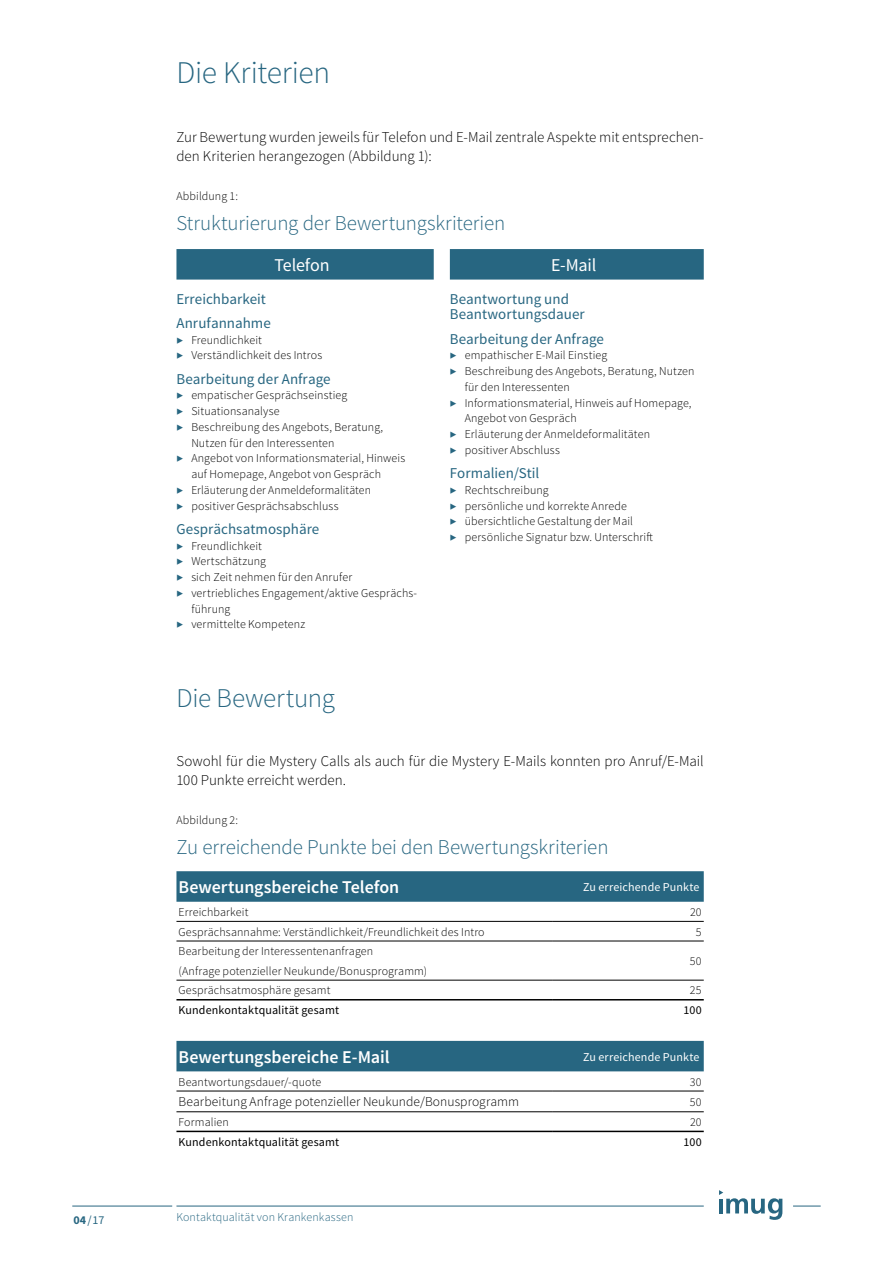
<style>
.page{position:relative;width:893px;height:1263px;background:#fff}
.page>*{position:absolute;margin:0;border:0;box-sizing:border-box;transform-origin:0 0}
.t1{font:300 31.5px "Source Sans Pro";letter-spacing:-.01em;color:#276681}
.t2{font:300 27px "Source Sans Pro";letter-spacing:-.01em;color:#276681}
.t3{font:300 21px "Source Sans Pro";letter-spacing:-.005em;color:#276681}
.t4{font:600 18px "Source Sans Pro";letter-spacing:-.005em;color:#fff}
.t5{font:18px "Source Sans Pro";letter-spacing:-.01em;color:#fff}
.t6{font:300 15px/19.5px "Source Sans Pro";color:#000}
.t7{font:15px/24.3px "Source Sans Pro";color:#276681}
.t8{font:300 13.5px "Source Sans Pro";letter-spacing:.005em;color:#000}
.t9{font:300 12px/15.8px "Source Sans Pro";letter-spacing:.01em;color:#000}
.t10{font:12px "Source Sans Pro";letter-spacing:.01em;color:#000}
.t11{font:12px "Source Sans Pro";letter-spacing:.01em;color:#fff}
.t12{font:300 12px "Source Sans Pro";letter-spacing:.01em;color:#276681}
.t13{font:12px "Source Sans Pro";color:#276681}
.s1{color:#276681}
.s2{font-weight:700}
</style>
<div class="page">
<svg style="left:719px;top:1190px;width:63px;height:30px"></svg>
<hr style="left:176px;top:1206px;width:528px;height:1px;background:#276681">
<hr style="left:72px;top:1206px;width:100px;height:1px;background:#276681">
<svg style="left:793px;top:1206px;width:28px;height:1px"></svg>
<svg style="left:176px;top:249px;width:528px;height:31px;background:#316d87"></svg>
<svg style="left:176px;top:871px;width:528px;height:31px;background:#2b6883"></svg>
<hr style="left:176px;top:921px;width:377px;height:1px;background:#000">
<hr style="left:553px;top:921px;width:151px;height:1px;background:#000">
<hr style="left:176px;top:941px;width:377px;height:1px;background:#000">
<hr style="left:553px;top:941px;width:151px;height:1px;background:#000">
<hr style="left:176px;top:980px;width:377px;height:1px;background:#000">
<hr style="left:553px;top:980px;width:151px;height:1px;background:#000">
<hr style="left:176px;top:999px;width:377px;height:1px;background:#000">
<hr style="left:553px;top:999px;width:151px;height:1px;background:#000">
<div style="left:176px;top:1041px;width:528px;height:30px;background:#276681"></div>
<hr style="left:176px;top:1091px;width:377px;height:1px;background:#000">
<hr style="left:553px;top:1091px;width:151px;height:1px;background:#000">
<hr style="left:176px;top:1111px;width:377px;height:1px;background:#000">
<hr style="left:553px;top:1111px;width:151px;height:1px;background:#000">
<hr style="left:176px;top:1131px;width:377px;height:1px;background:#000">
<hr style="left:553px;top:1131px;width:151px;height:1px;background:#000">
<h1 class="t1" style="left:176px;top:54px;width:155px">Die Kriterien</h1>
<p class="t6" style="left:176px;top:127px;width:529px">Zur Bewertung wurden jeweils für Telefon und E-Mail zentrale Aspekte mit entsprechen&shy;den Kriterien herangezogen (Abbildung 1):</p>
<p class="t9" style="left:176px;top:188px;width:63px">Abbildung 1:</p>
<h3 class="t3" style="left:176px;top:210px;width:330px">Strukturierung der Bewertungskriterien</h3>
<h3 class="t5" style="left:275px;top:254px;width:56px">Telefon</h3>
<h3 class="t5" style="left:551px;top:254px;width:47px">E-Mail</h3>
<p class="t7" style="left:176px;top:287px;width:96px">Erreichbarkeit<br>Anrufannahme</p>
<p class="t9" style="left:176px;top:332px;width:147px"><span class="s1">▶</span> Freundlichkeit<br><span class="s1">▶</span> Verständlichkeit des Intros</p>
<p class="t7" style="left:176px;top:367px;width:156px">Bearbeitung der Anfrage</p>
<p class="t9" style="left:176px;top:388px;width:172px"><span class="s1">▶</span> empatischer Gesprächseinstieg</p>
<p class="t9" style="left:176px;top:403px;width:105px"><span class="s1">▶</span> Situationsanalyse</p>
<p class="t9" style="left:176px;top:419px;width:208px"><span class="s1">▶</span> Beschreibung des Angebots, Beratung,</p>
<p class="t9" style="left:191px;top:435px;width:145px">Nutzen für den Interessenten</p>
<p class="t9" style="left:176px;top:450px;width:230px"><span class="s1">▶</span> Angebot von Informationsmaterial, Hinweis</p>
<p class="t9" style="left:191px;top:466px;width:191px">auf Homepage, Angebot von Gespräch</p>
<p class="t9" style="left:176px;top:482px;width:196px"><span class="s1">▶</span> Erläuterung der Anmeldeformalitäten</p>
<p class="t9" style="left:176px;top:498px;width:164px"><span class="s1">▶</span> positiver Gesprächsabschluss</p>
<p class="t7" style="left:176px;top:517px;width:144px">Gesprächsatmosphäre</p>
<p class="t9" style="left:176px;top:538px;width:87px"><span class="s1">▶</span> Freundlichkeit</p>
<p class="t9" style="left:176px;top:554px;width:91px"><span class="s1">▶</span> Wertschätzung</p>
<p class="t9" style="left:176px;top:569px;width:177px"><span class="s1">▶</span> sich Zeit nehmen für den Anrufer</p>
<p class="t9" style="left:176px;top:585px;width:242px"><span class="s1">▶</span> vertriebliches Engagement/aktive Gesprächs-</p>
<p class="t9" style="left:191px;top:601px;width:41px">führung</p>
<p class="t9" style="left:176px;top:616px;width:130px"><span class="s1">▶</span> vermittelte Kompetenz</p>
<h2 class="t2" style="left:176px;top:682px;width:160px">Die Bewertung</h2>
<p class="t7" style="left:450px;top:291px;width:136px;line-height:15.8px">Beantwortung und<br>Beantwortungsdauer</p>
<p class="t7" style="left:450px;top:327px;width:156px">Bearbeitung der Anfrage</p>
<p class="t9" style="left:450px;top:348px;width:159px"><span class="s1">▶</span> empathischer E-Mail Einstieg</p>
<p class="t9" style="left:450px;top:363px;width:246px"><span class="s1">▶</span> Beschreibung des Angebots, Beratung, Nutzen</p>
<p class="t9" style="left:465px;top:379px;width:107px">für den Interessenten</p>
<p class="t9" style="left:450px;top:395px;width:243px"><span class="s1">▶</span> Informationsmaterial, Hinweis auf Homepage,</p>
<p class="t9" style="left:465px;top:410px;width:114px">Angebot von Gespräch</p>
<p class="t9" style="left:450px;top:426px;width:202px"><span class="s1">▶</span> Erläuterung der Anmeldeformalitäten</p>
<p class="t9" style="left:450px;top:442px;width:111px"><span class="s1">▶</span> positiver Abschluss</p>
<p class="t7" style="left:450px;top:461px;width:91px">Formalien/Stil</p>
<p class="t9" style="left:450px;top:482px;width:205px"><span class="s1">▶</span> Rechtschreibung<br><span class="s1">▶</span> persönliche und korrekte Anrede<br><span class="s1">▶</span> übersichtliche Gestaltung der Mail<br><span class="s1">▶</span> persönliche Signatur bzw. Unterschrift</p>
<p class="t6" style="left:176px;top:751px;width:529px">Sowohl für die Mystery Calls als auch für die Mystery E-Mails konnten pro Anruf/E-Mail<br>100 Punkte erreicht werden.</p>
<p class="t9" style="left:176px;top:812px;width:63px">Abbildung 2:</p>
<h3 class="t3" style="left:176px;top:834px;width:434px">Zu erreichende Punkte bei den Bewertungskriterien</h3>
<h3 class="t4" style="left:179px;top:876px;width:222px">Bewertungsbereiche Telefon</h3>
<p class="t11" style="left:583px;top:879px;width:118px">Zu erreichende Punkte</p>
<p class="t9" style="left:179px;top:904px;width:71px">Erreichbarkeit</p>
<p class="t9" style="left:690px;top:904px;width:13px">20</p>
<p class="t9" style="left:179px;top:924px;width:308px">Gesprächsannahme: Verständlichkeit/Freundlichkeit des Intro</p>
<p class="t9" style="left:696px;top:924px;width:7px">5</p>
<p class="t9" style="left:179px;top:942px;width:250px;line-height:19.5px">Bearbeitung der Interessentenanfragen<br>(Anfrage potenzieller Neukunde/Bonusprogramm)</p>
<p class="t9" style="left:690px;top:953px;width:13px">50</p>
<p class="t9" style="left:179px;top:983px;width:153px">Gesprächsatmosphäre gesamt</p>
<p class="t9" style="left:690px;top:983px;width:13px">25</p>
<p class="t10" style="left:179px;top:1003px;width:162px">Kundenkontaktqualität gesamt</p>
<p class="t10" style="left:683px;top:1003px;width:20px">100</p>
<h3 class="t4" style="left:179px;top:1045px;width:213px">Bewertungsbereiche E-Mail</h3>
<p class="t11" style="left:583px;top:1049px;width:118px">Zu erreichende Punkte</p>
<p class="t9" style="left:179px;top:1074px;width:144px">Beantwortungsdauer/-quote</p>
<p class="t9" style="left:690px;top:1074px;width:13px">30</p>
<p class="t8" style="left:179px;top:1094px;width:342px">Bearbeitung Anfrage potenzieller Neukunde/Bonusprogramm</p>
<p class="t9" style="left:690px;top:1094px;width:13px">50</p>
<p class="t9" style="left:179px;top:1114px;width:52px">Formalien</p>
<p class="t9" style="left:690px;top:1114px;width:13px">20</p>
<p class="t10" style="left:179px;top:1134px;width:162px">Kundenkontaktqualität gesamt</p>
<p class="t10" style="left:683px;top:1134px;width:20px">100</p>
<p class="t13" style="left:73px;top:1213px;width:33px"><span class="s2">04</span>/17</p>
<p class="t12" style="left:176px;top:1210px;width:179px">Kontaktqualität von Krankenkassen</p>
</div>
